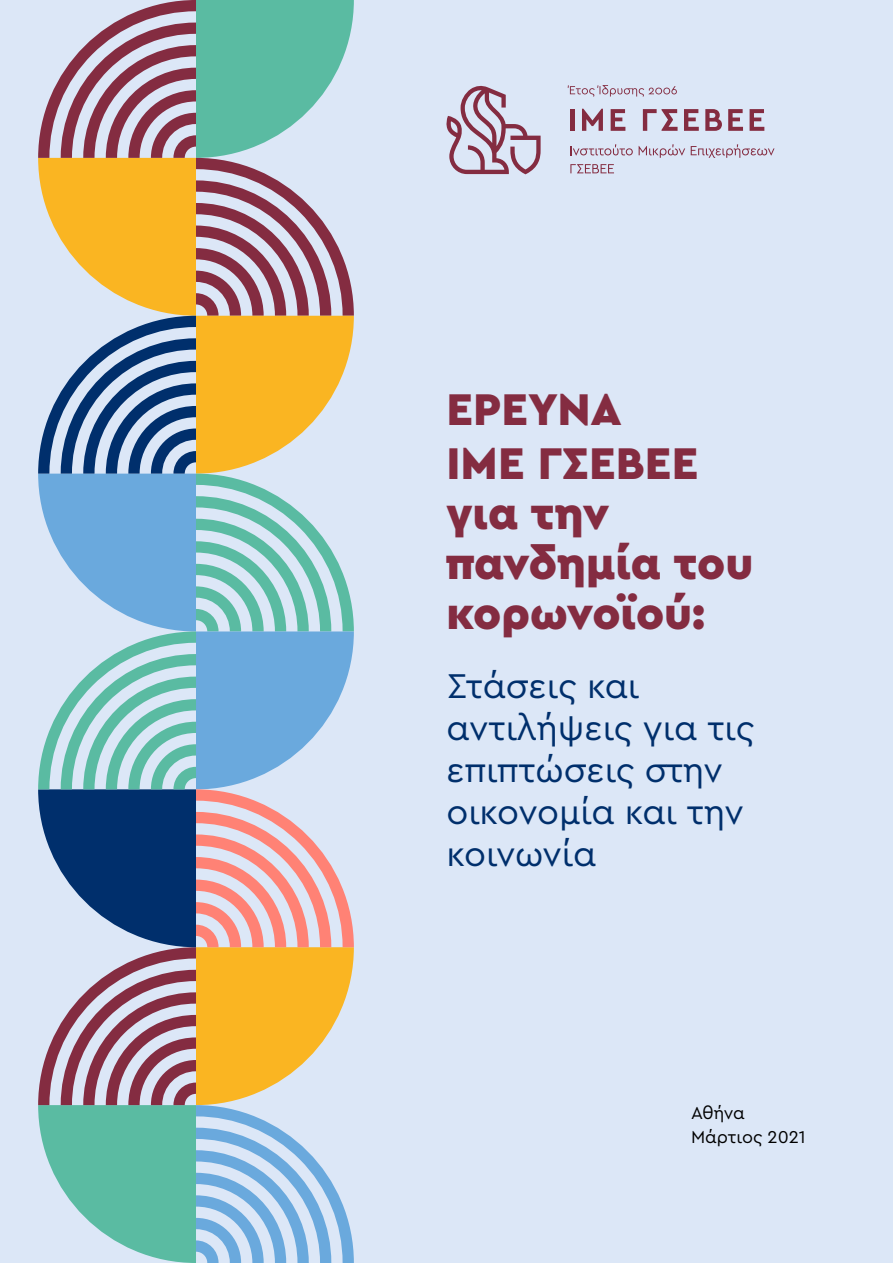
<style>
.page{position:relative;width:893px;height:1263px;background:#dce7f7}
.page>*{position:absolute;margin:0;border:0;box-sizing:border-box;transform-origin:0 0}
.t1{font:900 46.5px/49.9px "Cera Pro";color:#842c41}
.t2{font:36px/42px "Cera Pro";color:#002f6c}
.t3{font:18px/24px "Cera Pro";color:#000}
</style>
<div class="page">
<svg style="left:38px;top:0;width:316px;height:1263px"></svg>
<svg style="left:446px;top:85px;width:95px;height:89px"></svg>
<svg style="left:568px;top:85px;width:109px;height:12px"></svg>
<hr style="left:570px;top:109px;width:4px;height:22px;background:#842c41">
<svg style="left:582px;top:109px;width:21px;height:22px"></svg>
<svg style="left:611px;top:109px;width:14px;height:22px"></svg>
<svg style="left:643px;top:109px;width:35px;height:22px"></svg>
<svg style="left:684px;top:109px;width:15px;height:22px"></svg>
<svg style="left:705px;top:109px;width:17px;height:22px"></svg>
<svg style="left:728px;top:109px;width:15px;height:22px"></svg>
<svg style="left:750px;top:109px;width:14px;height:22px"></svg>
<svg style="left:570px;top:144px;width:63px;height:11px"></svg>
<svg style="left:639px;top:144px;width:46px;height:14px"></svg>
<svg style="left:691px;top:144px;width:83px;height:14px"></svg>
<svg style="left:570px;top:164px;width:44px;height:9px"></svg>
<p class="t1" style="left:446px;top:380px;width:254px;line-height:54.2px">ΕΡΕΥΝΑ<br>ΙΜΕ ΓΣΕΒΕΕ</p>
<p class="t1" style="left:446px;top:486px;width:308px">για την πανδημία του κορωνοϊού:</p>
<p class="t2" style="left:446px;top:663px;width:310px">Στάσεις και αντιλήψεις για τις επιπτώσεις στην οικονομία και την κοινωνία</p>
<p class="t3" style="left:691px;top:1100px;width:116px">Αθήνα<br>Μάρτιος 2021</p>
</div>
